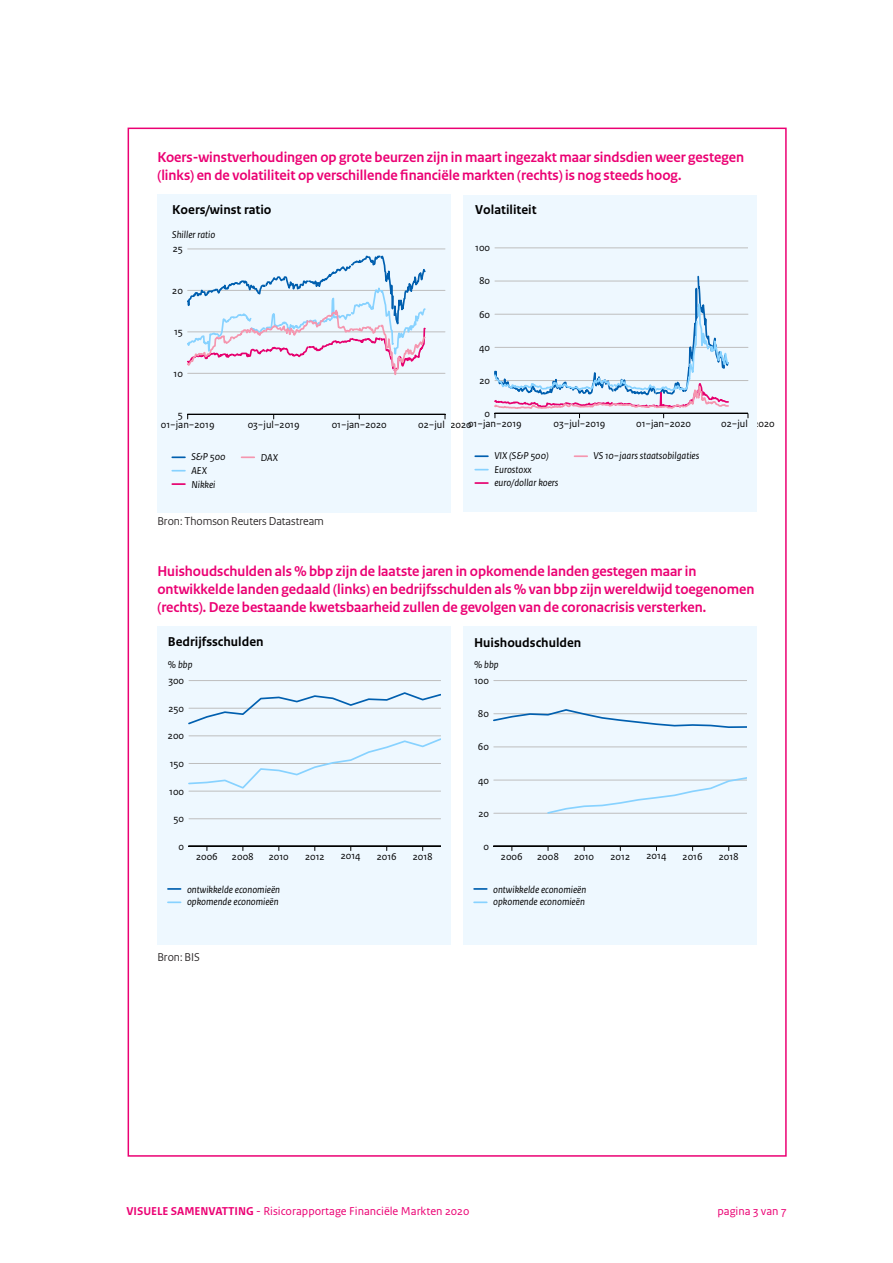
<style>
.page{position:relative;width:893px;height:1263px;background:#fff}
.page>*{position:absolute;margin:0;border:0;box-sizing:border-box;transform-origin:0 0}
.CPB_binnenwerk_kop_2{font:700 15px "Rijksoverheid Sans Heading";color:#eb0073}
.t1{font:700 13.5px "Rijksoverheid Sans Text";color:#000}
.t2{font:12px "Rijksoverheid Sans Text";color:#eb0073}
.CPB_binnenwerk_kop_2-2{font:12px "Rijksoverheid Sans Heading";color:#231f20}
.t3{font:10.5px "Rijksoverheid Sans Text";color:#000}
.t4{font:italic 10.5px/12.5px "Rijksoverheid Sans Text";color:#000}
.s1{font-weight:700}
</style>
<div class="page">
<div style="left:463px;top:195px;width:294px;height:316px;background:#eef8ff"></div>
<hr style="left:495px;top:380px;width:253px;height:1px;background:#bebebe">
<hr style="left:495px;top:347px;width:253px;height:1px;background:#bebebe">
<hr style="left:495px;top:314px;width:253px;height:1px;background:#bebebe">
<hr style="left:495px;top:281px;width:253px;height:1px;background:#bebebe">
<hr style="left:495px;top:248px;width:253px;height:1px;background:#bebebe">
<svg style="left:495px;top:247px;width:235px;height:171px"></svg>
<hr style="left:495px;top:413px;width:253px;height:1px;background:#000">
<svg style="left:475px;top:455px;width:13px;height:2px"></svg>
<svg style="left:475px;top:469px;width:13px;height:1px"></svg>
<svg style="left:475px;top:482px;width:13px;height:2px"></svg>
<svg style="left:574px;top:455px;width:13px;height:2px"></svg>
<div style="left:463px;top:626px;width:294px;height:318px;background:#eef8ff"></div>
<hr style="left:494px;top:846px;width:253px;height:1px;background:#bebebe">
<hr style="left:494px;top:813px;width:253px;height:1px;background:#bebebe">
<hr style="left:494px;top:780px;width:253px;height:1px;background:#bebebe">
<hr style="left:494px;top:747px;width:253px;height:1px;background:#bebebe">
<hr style="left:494px;top:680px;width:253px;height:1px;background:#bebebe">
<svg style="left:494px;top:709px;width:253px;height:19px"></svg>
<svg style="left:546px;top:777px;width:201px;height:37px"></svg>
<hr style="left:494px;top:845px;width:253px;height:1px;background:#000">
<svg style="left:474px;top:888px;width:13px;height:2px"></svg>
<svg style="left:474px;top:901px;width:13px;height:2px"></svg>
<div style="left:157px;top:195px;width:294px;height:318px;background:#eef8ff"></div>
<hr style="left:188px;top:373px;width:257px;height:1px;background:#bebebe">
<hr style="left:188px;top:332px;width:257px;height:1px;background:#bebebe">
<hr style="left:188px;top:290px;width:257px;height:1px;background:#bebebe">
<hr style="left:188px;top:249px;width:257px;height:1px;background:#bebebe">
<svg style="left:188px;top:248px;width:238px;height:127px"></svg>
<hr style="left:188px;top:414px;width:257px;height:1px;background:#000">
<svg style="left:172px;top:456px;width:13px;height:2px"></svg>
<svg style="left:172px;top:470px;width:13px;height:1px"></svg>
<svg style="left:172px;top:483px;width:13px;height:2px"></svg>
<svg style="left:242px;top:456px;width:12px;height:2px"></svg>
<div style="left:157px;top:626px;width:294px;height:318px;background:#eef8ff"></div>
<hr style="left:189px;top:846px;width:252px;height:1px;background:#bebebe">
<hr style="left:189px;top:818px;width:252px;height:1px;background:#bebebe">
<hr style="left:189px;top:791px;width:252px;height:1px;background:#bebebe">
<hr style="left:189px;top:735px;width:252px;height:1px;background:#bebebe">
<hr style="left:189px;top:680px;width:252px;height:1px;background:#bebebe">
<svg style="left:189px;top:692px;width:252px;height:33px"></svg>
<svg style="left:189px;top:738px;width:252px;height:51px"></svg>
<hr style="left:189px;top:845px;width:252px;height:1px;background:#000">
<svg style="left:168px;top:888px;width:13px;height:2px"></svg>
<svg style="left:168px;top:901px;width:13px;height:2px"></svg>
<p class="CPB_binnenwerk_kop_2" style="left:157px;top:149px;width:588px">Koers-winstverhoudingen op grote beurzen zijn in maart ingezakt maar sindsdien weer gestegen</p>
<p class="CPB_binnenwerk_kop_2" style="left:157px;top:167px;width:525px">(links) en de volatiliteit op verschillende financiële markten (rechts) is nog steeds hoog.</p>
<p class="t1" style="left:172px;top:202px;width:101px">Koers/winst ratio</p>
<p class="t4" style="left:172px;top:228px;width:45px">Shiller ratio</p>
<p class="t3" style="left:173px;top:243px;width:12px">25</p>
<p class="t3" style="left:172px;top:284px;width:12px">20</p>
<p class="t3" style="left:174px;top:326px;width:10px">15</p>
<p class="t3" style="left:174px;top:367px;width:11px">10</p>
<p class="t1" style="left:475px;top:202px;width:63px">Volatiliteit</p>
<p class="t3" style="left:475px;top:242px;width:16px">100</p>
<p class="t3" style="left:479px;top:275px;width:13px">80</p>
<p class="t3" style="left:479px;top:308px;width:13px">60</p>
<p class="t3" style="left:479px;top:341px;width:13px">40</p>
<p class="t3" style="left:479px;top:375px;width:12px">20</p>
<p class="t3" style="left:485px;top:408px;width:7px">0</p>
<p class="t3" style="left:178px;top:409px;width:7px">5</p>
<p class="t3" style="left:468px;top:418px;width:55px">01−jan−2019</p>
<p class="t3" style="left:554px;top:418px;width:53px">03−jul−2019</p>
<p class="t3" style="left:636px;top:418px;width:57px">01−jan−2020</p>
<p class="t3" style="left:721px;top:418px;width:55px">02−jul−2020</p>
<p class="t3" style="left:161px;top:419px;width:55px">01−jan−2019</p>
<p class="t3" style="left:248px;top:419px;width:53px">03−jul−2019</p>
<p class="t3" style="left:332px;top:419px;width:57px">01−jan−2020</p>
<p class="t3" style="left:418px;top:419px;width:55px">02−jul−2020</p>
<p class="t4" style="left:191px;top:450px;width:36px;line-height:14px">S&amp;P 500<br>AEX<br>Nikkei</p>
<p class="t4" style="left:261px;top:451px;width:19px">DAX</p>
<p class="CPB_binnenwerk_kop_2-2" style="left:157px;top:514px;width:168px">Bron: Thomson Reuters Datastream</p>
<p class="t4" style="left:494px;top:448px;width:56px;line-height:14.2px">VIX (S&amp;P 500)<br>Eurostoxx</p>
<p class="t4" style="left:494px;top:476px;width:66px">euro/dollar koers</p>
<p class="t4" style="left:594px;top:449px;width:107px">VS 10−jaars staatsobilgaties</p>
<p class="CPB_binnenwerk_kop_2" style="left:157px;top:563px;width:540px">Huishoudschulden als % bbp zijn de laatste jaren in opkomende landen gestegen maar in</p>
<p class="CPB_binnenwerk_kop_2" style="left:157px;top:581px;width:598px">ontwikkelde landen gedaald (links) en bedrijfsschulden als % van bbp zijn wereldwijd toegenomen</p>
<p class="CPB_binnenwerk_kop_2" style="left:157px;top:599px;width:550px">(rechts). Deze bestaande kwetsbaarheid zullen de gevolgen van de coronacrisis versterken.</p>
<p class="t1" style="left:168px;top:634px;width:97px">Bedrijfsschulden</p>
<p class="t4" style="left:168px;top:659px;width:26px">% bbp</p>
<p class="t3" style="left:168px;top:674px;width:17px">300</p>
<p class="t3" style="left:168px;top:702px;width:17px">250</p>
<p class="t3" style="left:168px;top:730px;width:18px">200</p>
<p class="t3" style="left:170px;top:757px;width:16px">150</p>
<p class="t3" style="left:169px;top:785px;width:16px">100</p>
<p class="t3" style="left:173px;top:813px;width:12px">50</p>
<p class="t3" style="left:179px;top:840px;width:7px">0</p>
<p class="t3" style="left:196px;top:851px;width:23px">2006</p>
<p class="t3" style="left:232px;top:851px;width:23px">2008</p>
<p class="t3" style="left:269px;top:850px;width:22px">2010</p>
<p class="t3" style="left:305px;top:850px;width:21px">2012</p>
<p class="t3" style="left:341px;top:849px;width:21px">2014</p>
<p class="t3" style="left:377px;top:851px;width:22px">2016</p>
<p class="t3" style="left:413px;top:851px;width:22px">2018</p>
<p class="t4" style="left:187px;top:883px;width:95px">ontwikkelde economieën opkomende economieën</p>
<p class="CPB_binnenwerk_kop_2-2" style="left:157px;top:950px;width:44px">Bron: BIS</p>
<p class="t1" style="left:474px;top:635px;width:109px">Huishoudschulden</p>
<p class="t4" style="left:474px;top:659px;width:26px">% bbp</p>
<p class="t3" style="left:474px;top:674px;width:16px">100</p>
<p class="t3" style="left:478px;top:708px;width:13px">80</p>
<p class="t3" style="left:478px;top:741px;width:13px">60</p>
<p class="t3" style="left:478px;top:774px;width:13px">40</p>
<p class="t3" style="left:478px;top:807px;width:12px">20</p>
<p class="t3" style="left:483px;top:840px;width:7px">0</p>
<p class="t3" style="left:501px;top:851px;width:23px">2006</p>
<p class="t3" style="left:537px;top:851px;width:23px">2008</p>
<p class="t3" style="left:574px;top:850px;width:22px">2010</p>
<p class="t3" style="left:610px;top:850px;width:21px">2012</p>
<p class="t3" style="left:646px;top:849px;width:21px">2014</p>
<p class="t3" style="left:683px;top:851px;width:22px">2016</p>
<p class="t3" style="left:719px;top:851px;width:22px">2018</p>
<p class="t4" style="left:493px;top:883px;width:95px">ontwikkelde economieën opkomende economieën</p>
<p class="t2" style="left:126px;top:1204px;width:344px"><span class="s1">VISUELE SAMENVATTING</span> - Risicorapportage Financiële Markten 2020</p>
<p class="t2" style="left:717px;top:1204px;width:71px">pagina 3 van 7</p>
</div>
